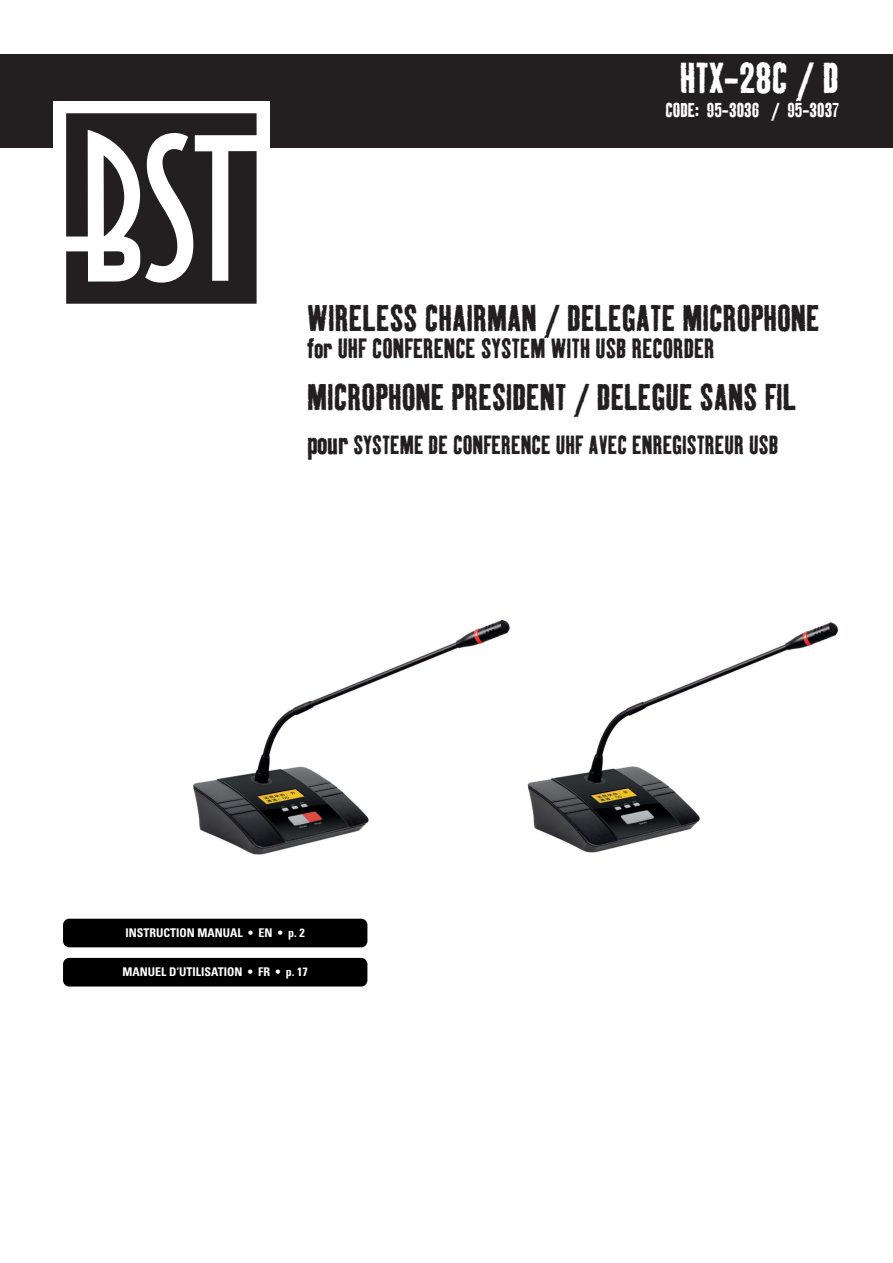
<style>
.page{position:relative;width:893px;height:1263px;background:#fff}
.page>*{position:absolute;margin:0;border:0;box-sizing:border-box;transform-origin:0 0}
.t1{font:42px "Kipp No 3";color:#fff}
.t2{font:36px "Kipp No 3";color:#231f20}
.t3{font:27px "Kipp No 3";color:#231f20}
.t4{font:25.5px "Kipp No 3";color:#231f20}
.t5{font:19.5px "Kipp No 3";color:#fff}
.t6{font:700 condensed 12px "Univers LT Std";color:#fff}
.s1{font-size:30px}
</style>
<div class="page">
<div style="left:0;top:54px;width:893px;height:94px;background:#231f20"></div>
<div style="left:53px;top:101px;width:217px;height:216px;background:#fff"></div>
<svg style="left:66px;top:113px;width:191px;height:191px"></svg>
<div style="left:63px;top:919px;width:304px;height:28px;background:#000001;border-radius:6px"></div>
<div style="left:63px;top:958px;width:304px;height:28px;background:#000001;border-radius:6px"></div>
<img style="left:527px;top:622px;width:312px;height:231px">
<img style="left:193px;top:619px;width:317px;height:236px">
<p class="t1" style="left:680px;top:52px;width:161px">HTX-28C / D</p>
<p class="t5" style="left:665px;top:97px;width:175px">CODE: 95-3036 / 95-3037</p>
<p class="t2" style="left:307px;top:296px;width:514px">WIRELESS CHAIRMAN / DELEGATE MICROPHONE</p>
<p class="t3" style="left:307px;top:332px;width:409px">for UHF CONFERENCE SYSTEM WITH USB RECORDER</p>
<p class="t2" style="left:307px;top:374px;width:491px">MICROPHONE PRESIDENT / DELEGUE SANS FIL</p>
<p class="t4" style="left:307px;top:429px;width:472px"><span class="s1">pour</span> SYSTEME DE CONFERENCE UHF AVEC ENREGISTREUR USB</p>
<p class="t6" style="left:126px;top:925px;width:181px">INSTRUCTION MANUAL • EN • p. 2</p>
<p class="t6" style="left:123px;top:965px;width:187px">MANUEL D‘UTILISATION • FR • p. 17</p>
</div>
